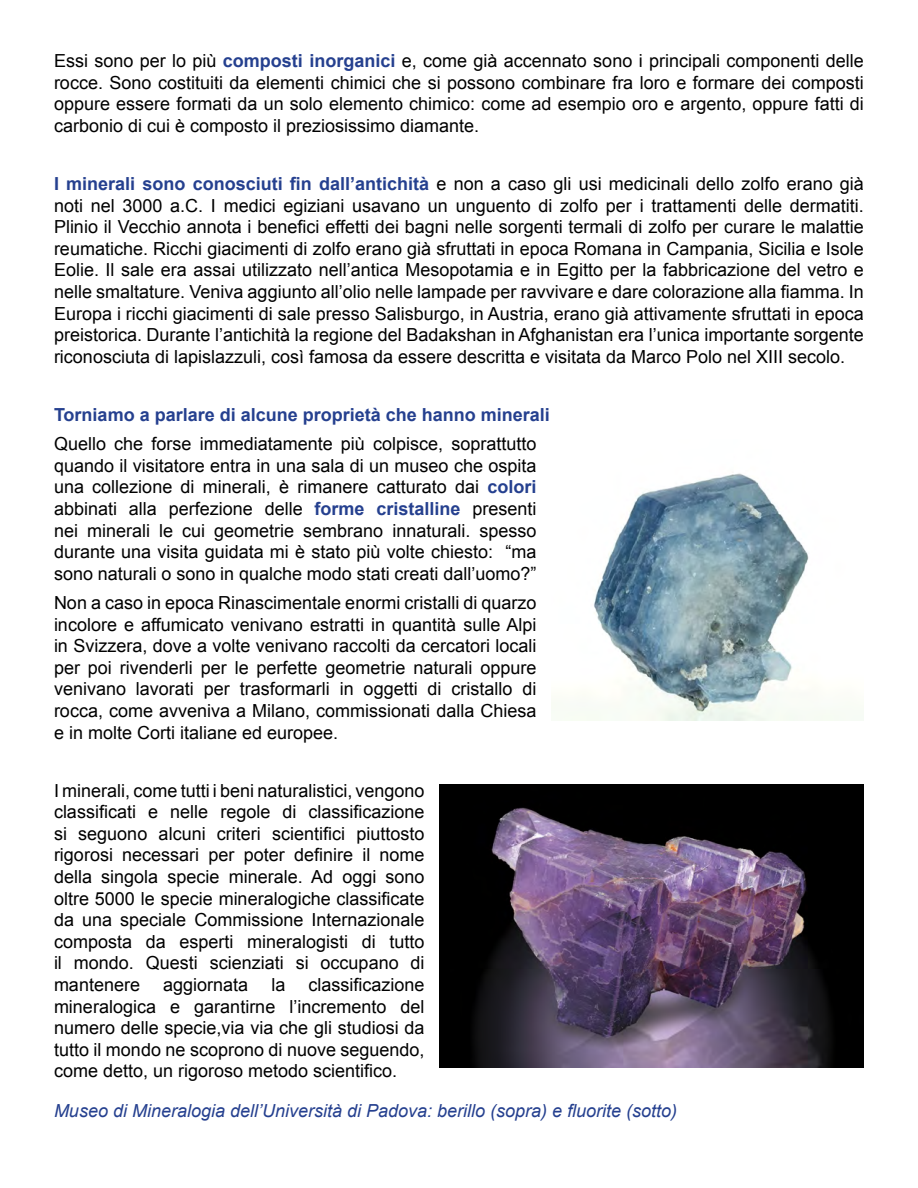
<style>
.page{position:relative;width:918px;height:1188px;background:#fff}
.page>*{position:absolute;margin:0;border:0;box-sizing:border-box;transform-origin:0 0}
.t1{font:18px/21.6px "Arial";color:#000;text-align:justify}
.t2{font:italic 18px "Arial";color:#25408f}
.t3{font:700 18px "Arial";color:#25408f}
.s1{font-weight:700;color:#25408f}
</style>
<div class="page">
<img style="left:552px;top:473px;width:294px;height:248px">
<img style="left:440px;top:785px;width:424px;height:283px">
<p class="t1" style="left:54px;top:50px;width:811px">Essi sono per lo più <span class="s1">composti inorganici</span> e, come già accennato sono i principali componenti delle rocce. Sono costituiti da elementi chimici che si possono combinare fra loro e formare dei composti oppure essere formati da un solo elemento chimico: come ad esempio oro e argento, oppure fatti di carbonio di cui è composto il preziosissimo diamante.</p>
<p class="t1" style="left:54px;top:173px;width:812px"><span class="s1">I minerali sono conosciuti fin dall’antichità</span> e non a caso gli usi medicinali dello zolfo erano già noti nel 3000 a.C. I medici egiziani usavano un unguento di zolfo per i trattamenti delle dermatiti.<br>Plinio il Vecchio annota i benefici effetti dei bagni nelle sorgenti termali di zolfo per curare le malattie reumatiche. Ricchi giacimenti di zolfo erano già sfruttati in epoca Romana in Campania, Sicilia e Isole Eolie. Il sale era assai utilizzato nell’antica Mesopotamia e in Egitto per la fabbricazione del vetro e nelle smaltature. Veniva aggiunto all’olio nelle lampade per ravvivare e dare colorazione alla fiamma. In Europa i ricchi giacimenti di sale presso Salisburgo, in Austria, erano già attivamente sfruttati in epoca preistorica. Durante l’antichità la regione del Badakshan in Afghanistan era l’unica importante sorgente riconosciuta di lapislazzuli, così famosa da essere descritta e visitata da Marco Polo nel XIII secolo.</p>
<p class="t3" style="left:54px;top:403px;width:497px">Torniamo a parlare di alcune proprietà che hanno minerali</p>
<p class="t1" style="left:54px;top:433px;width:484px">Quello che forse immediatamente più colpisce, soprattutto quando il visitatore entra in una sala di un museo che ospita una collezione di minerali, è rimanere catturato dai <span class="s1">colori </span>abbinati alla perfezione delle <span class="s1">forme cristalline</span> presenti nei minerali le cui geometrie sembrano innaturali. spesso durante una visita guidata mi è stato più volte chiesto: “ma sono naturali o sono in qualche modo stati creati dall’uomo?”</p>
<p class="t1" style="left:54px;top:592px;width:484px">Non a caso in epoca Rinascimentale enormi cristalli di quarzo incolore e affumicato venivano estratti in quantità sulle Alpi in Svizzera, dove a volte venivano raccolti da cercatori locali per poi rivenderli per le perfette geometrie naturali oppure venivano lavorati per trasformarli in oggetti di cristallo di rocca, come avveniva a Milano, commissionati dalla Chiesa e in molte Corti italiane ed europee.</p>
<p class="t1" style="left:54px;top:780px;width:372px">I minerali, come tutti i beni naturalistici, vengono classificati e nelle regole di classificazione si seguono alcuni criteri scientifici piuttosto rigorosi necessari per poter definire il nome della singola specie minerale. Ad oggi sono oltre 5000 le specie mineralogiche classificate da una speciale Commissione Internazionale composta da esperti mineralogisti di tutto il mondo. Questi scienziati si occupano di mantenere</p>
<p class="t1" style="left:54px;top:974px;width:372px;text-indent:255px">classificazione mineralogica e garantirne l’incremento del numero delle specie,via via che gli studiosi da tutto il mondo ne scoprono di nuove seguendo, come detto, un rigoroso metodo scientifico.</p>
<p class="t2" style="left:54px;top:1099px;width:625px">Museo di Mineralogia dell’Università di Padova: berillo (sopra) e fluorite (sotto)</p>
<p class="t1" style="left:163px;top:974px;width:87px">aggiornata</p>
<p class="t1" style="left:271px;top:974px;width:16px">la</p>
</div>
